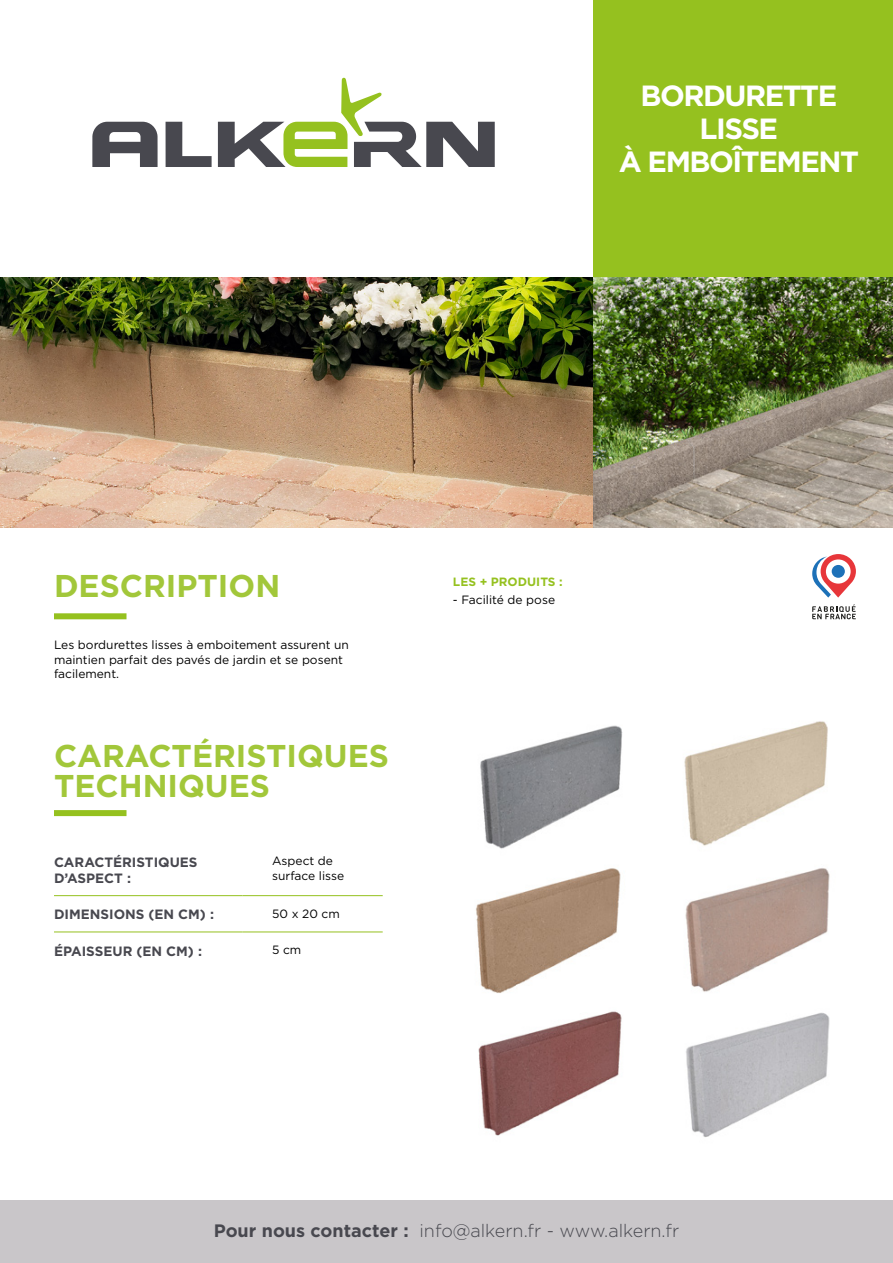
<style>
.page{position:relative;width:893px;height:1263px;background:#fff}
.page>*{position:absolute;margin:0;border:0;box-sizing:border-box;transform-origin:0 0}
.t1{font:700 31.5px/30px "Gotham";color:#a2c73a}
.t2{font:700 29.25px/33px "Gotham";letter-spacing:-.05em;color:#fff;text-align:center}
.t3{font:300 18px "Gotham";color:#48484f}
.t4{font:700 13.5px/16.2px "Gotham";color:#48484f}
.t5{font:12px/14.4px "Gotham";color:#000}
.t6{font:700 12px "Gotham";color:#95c11f}
.s1{font-weight:700}
</style>
<div class="page">
<img style="left:0;top:276px;width:893px;height:251px">
<div style="left:0;top:1200px;width:893px;height:63px;background:#c9c6c9"></div>
<div style="left:594px;top:0;width:299px;height:276px;background:#95c11f"></div>
<svg style="left:166px;top:122px;width:46px;height:45px"></svg>
<svg style="left:218px;top:78px;width:277px;height:89px"></svg>
<svg style="left:92px;top:122px;width:66px;height:45px"></svg>
<div style="left:54px;top:613px;width:72px;height:6px;background:#95c11f"></div>
<div style="left:54px;top:810px;width:72px;height:6px;background:#95c11f"></div>
<hr style="left:54px;top:895px;width:188px;height:1px;background:#95c11f">
<hr style="left:54px;top:931px;width:188px;height:1px;background:#95c11f">
<hr style="left:242px;top:895px;width:141px;height:1px;background:#95c11f">
<hr style="left:242px;top:931px;width:141px;height:1px;background:#95c11f">
<img style="left:480px;top:725px;width:143px;height:124px">
<img style="left:684px;top:721px;width:144px;height:125px">
<img style="left:476px;top:868px;width:145px;height:125px">
<img style="left:685px;top:868px;width:145px;height:124px">
<img style="left:478px;top:1011px;width:144px;height:125px">
<img style="left:686px;top:1012px;width:144px;height:125px">
<svg style="left:812px;top:604px;width:44px;height:15px"></svg>
<svg style="left:812px;top:554px;width:44px;height:44px"></svg>
<div style="left:832px;top:565px;width:13px;height:13px;background:#1d71b8;border-radius:50%"></div>
<h2 class="t2" style="left:619px;top:79px;width:242px">BORDURETTE<br>LISSE<br>À EMBOÎTEMENT</h2>
<h1 class="t1" style="left:54px;top:570px;width:228px">DESCRIPTION</h1>
<p class="t5" style="left:54px;top:637px;width:296px">Les bordurettes lisses à emboitement assurent un maintien parfait des pavés de jardin et se posent facilement.</p>
<h1 class="t1" style="left:54px;top:741px;width:337px">CARACTÉRISTIQUES<br>TECHNIQUES</h1>
<p class="t4" style="left:54px;top:854px;width:145px">CARACTÉRISTIQUES<br>D’ASPECT :</p>
<p class="t5" style="left:272px;top:854px;width:74px">Aspect de surface lisse</p>
<p class="t4" style="left:54px;top:906px;width:162px">DIMENSIONS (EN CM) :</p>
<p class="t5" style="left:272px;top:906px;width:69px">50 x 20 cm</p>
<p class="t4" style="left:54px;top:942px;width:150px">ÉPAISSEUR (EN CM) :</p>
<p class="t5" style="left:272px;top:943px;width:31px">5 cm</p>
<p class="t6" style="left:453px;top:574px;width:111px">LES + PRODUITS :</p>
<p class="t5" style="left:453px;top:593px;width:104px">- Facilité de pose</p>
<h3 class="t3" style="left:214px;top:1220px;width:467px"><span class="s1">Pour nous contacter :</span> info@alkern.fr - www.alkern.fr</h3>
</div>
